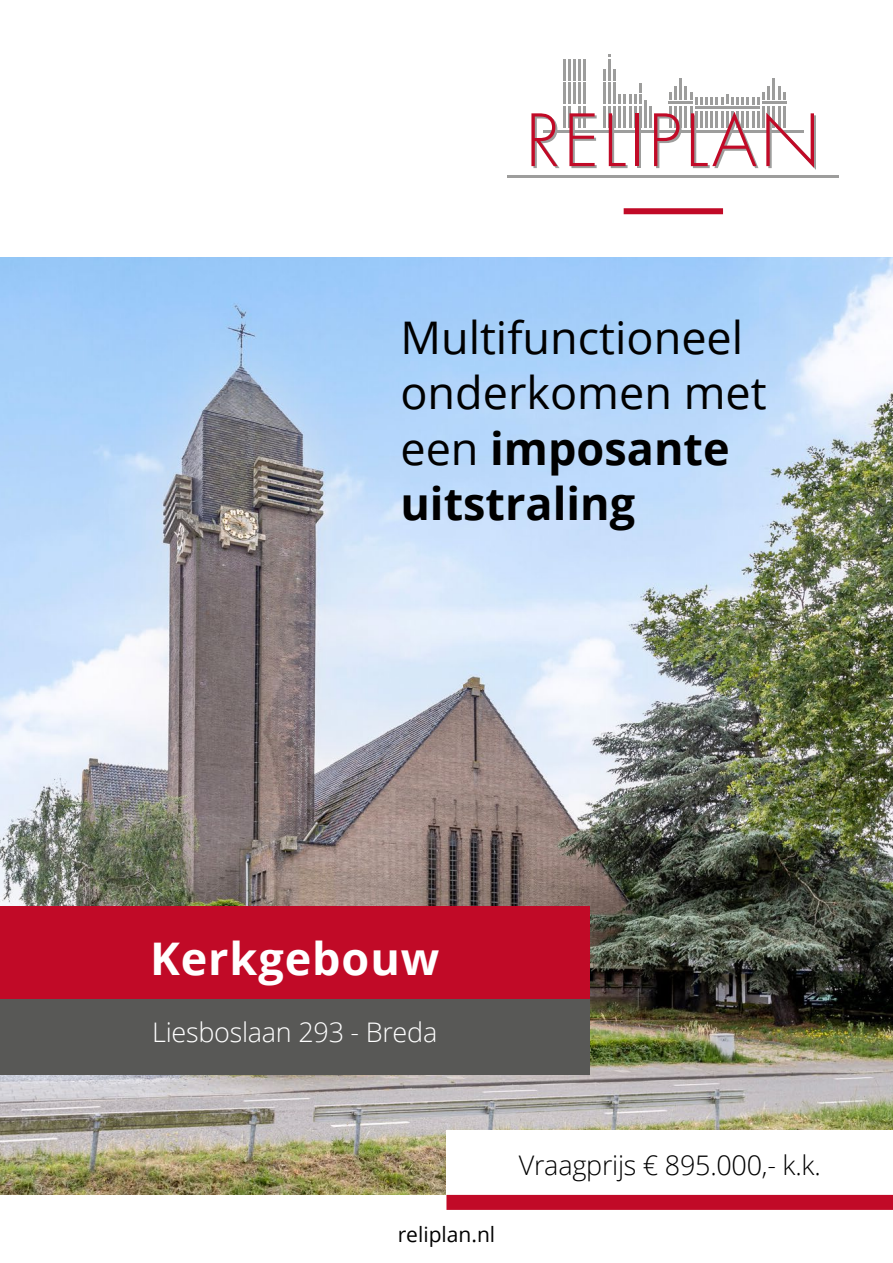
<style>
.page{position:relative;width:893px;height:1263px;background:#fff}
.page>*{position:absolute;margin:0;border:0;box-sizing:border-box;transform-origin:0 0}
.t1{font:45px/55.5px "Open Sans";color:#000}
.t2{font:700 45px "Open Sans";letter-spacing:.02em;color:#fff}
.t3{font:300 27px "Open Sans";letter-spacing:-.01em;color:#000}
.t4{font:300 27px "Open Sans";letter-spacing:-.01em;color:#fff}
.t5{font:21px "Open Sans";color:#000}
.s1{font-weight:700}
</style>
<div class="page">
<img style="left:0;top:257px;width:893px;height:938px">
<div style="left:0;top:906px;width:589px;height:93px;background:#c10a27"></div>
<div style="left:0;top:999px;width:589px;height:76px;background:#585856"></div>
<div style="left:446px;top:1130px;width:447px;height:64px;background:#fff"></div>
<div style="left:624px;top:208px;width:99px;height:6px;background:#c10a27"></div>
<hr style="left:543px;top:130px;width:260px;height:2px;background:#9d9d9c">
<hr style="left:508px;top:175px;width:331px;height:3px;background:#9d9d9c">
<hr style="left:563px;top:59px;width:3px;height:22px;background:#9d9d9c">
<hr style="left:568px;top:59px;width:3px;height:22px;background:#9d9d9c">
<hr style="left:573px;top:59px;width:3px;height:22px;background:#9d9d9c">
<hr style="left:578px;top:59px;width:3px;height:22px;background:#9d9d9c">
<hr style="left:584px;top:59px;width:2px;height:22px;background:#9d9d9c">
<hr style="left:563px;top:83px;width:3px;height:21px;background:#9d9d9c">
<hr style="left:568px;top:83px;width:3px;height:21px;background:#9d9d9c">
<hr style="left:573px;top:83px;width:3px;height:21px;background:#9d9d9c">
<hr style="left:578px;top:83px;width:3px;height:21px;background:#9d9d9c">
<hr style="left:584px;top:83px;width:2px;height:21px;background:#9d9d9c">
<hr style="left:563px;top:106px;width:3px;height:22px;background:#9d9d9c">
<svg style="left:603px;top:69px;width:3px;height:12px"></svg>
<hr style="left:603px;top:83px;width:3px;height:21px;background:#9d9d9c">
<hr style="left:603px;top:106px;width:3px;height:22px;background:#9d9d9c">
<hr style="left:608px;top:59px;width:3px;height:22px;background:#9d9d9c">
<hr style="left:608px;top:83px;width:3px;height:21px;background:#9d9d9c">
<hr style="left:608px;top:106px;width:3px;height:22px;background:#9d9d9c">
<hr style="left:613px;top:106px;width:3px;height:22px;background:#9d9d9c">
<hr style="left:618px;top:106px;width:3px;height:22px;background:#9d9d9c">
<hr style="left:624px;top:106px;width:2px;height:22px;background:#9d9d9c">
<hr style="left:629px;top:106px;width:2px;height:22px;background:#9d9d9c">
<svg style="left:613px;top:69px;width:29px;height:35px"></svg>
<hr style="left:634px;top:106px;width:3px;height:22px;background:#9d9d9c">
<hr style="left:639px;top:106px;width:3px;height:22px;background:#9d9d9c">
<hr style="left:644px;top:101px;width:3px;height:27px;background:#9d9d9c">
<hr style="left:649px;top:106px;width:3px;height:22px;background:#9d9d9c">
<hr style="left:568px;top:106px;width:3px;height:22px;background:#9d9d9c">
<hr style="left:578px;top:106px;width:3px;height:22px;background:#9d9d9c">
<hr style="left:584px;top:106px;width:2px;height:22px;background:#9d9d9c">
<hr style="left:669px;top:106px;width:3px;height:22px;background:#9d9d9c">
<svg style="left:669px;top:86px;width:8px;height:13px"></svg>
<hr style="left:679px;top:78px;width:3px;height:21px;background:#9d9d9c">
<hr style="left:674px;top:106px;width:3px;height:22px;background:#9d9d9c">
<hr style="left:679px;top:106px;width:3px;height:22px;background:#9d9d9c">
<hr style="left:685px;top:106px;width:2px;height:22px;background:#9d9d9c">
<hr style="left:690px;top:106px;width:2px;height:22px;background:#9d9d9c">
<hr style="left:668px;top:101px;width:24px;height:3px;background:#9d9d9c">
<hr style="left:772px;top:78px;width:3px;height:21px;background:#9d9d9c">
<svg style="left:778px;top:86px;width:7px;height:13px"></svg>
<hr style="left:767px;top:106px;width:3px;height:22px;background:#9d9d9c">
<hr style="left:772px;top:106px;width:3px;height:22px;background:#9d9d9c">
<hr style="left:778px;top:106px;width:2px;height:22px;background:#9d9d9c">
<hr style="left:783px;top:106px;width:2px;height:22px;background:#9d9d9c">
<hr style="left:762px;top:106px;width:3px;height:22px;background:#9d9d9c">
<hr style="left:762px;top:101px;width:25px;height:3px;background:#9d9d9c">
<hr style="left:757px;top:111px;width:3px;height:17px;background:#9d9d9c">
<svg style="left:685px;top:86px;width:85px;height:18px"></svg>
<hr style="left:695px;top:106px;width:65px;height:3px;background:#9d9d9c">
<hr style="left:637px;top:115px;width:4px;height:53px;background:#9d9d9c">
<svg style="left:531px;top:113px;width:29px;height:55px"></svg>
<svg style="left:569px;top:113px;width:28px;height:55px"></svg>
<svg style="left:609px;top:113px;width:19px;height:55px"></svg>
<hr style="left:635px;top:113px;width:4px;height:53px;background:#c10a27">
<svg style="left:654px;top:113px;width:27px;height:55px"></svg>
<svg style="left:691px;top:111px;width:67px;height:57px"></svg>
<svg style="left:766px;top:113px;width:50px;height:57px"></svg>
<div style="left:446px;top:1195px;width:447px;height:15px;background:#c10a27"></div>
<p class="t1" style="left:400px;top:308px;width:368px">Multifunctioneel onderkomen met een <span class="s1">imposante uitstraling</span></p>
<p class="t2" style="left:150px;top:927px;width:291px">Kerkgebouw</p>
<p class="t4" style="left:152px;top:1014px;width:287px">Liesboslaan 293 - Breda</p>
<p class="t5" style="left:398px;top:1220px;width:99px">reliplan.nl</p>
<p class="t3" style="left:519px;top:1147px;width:304px">Vraagprijs € 895.000,- k.k.</p>
</div>
